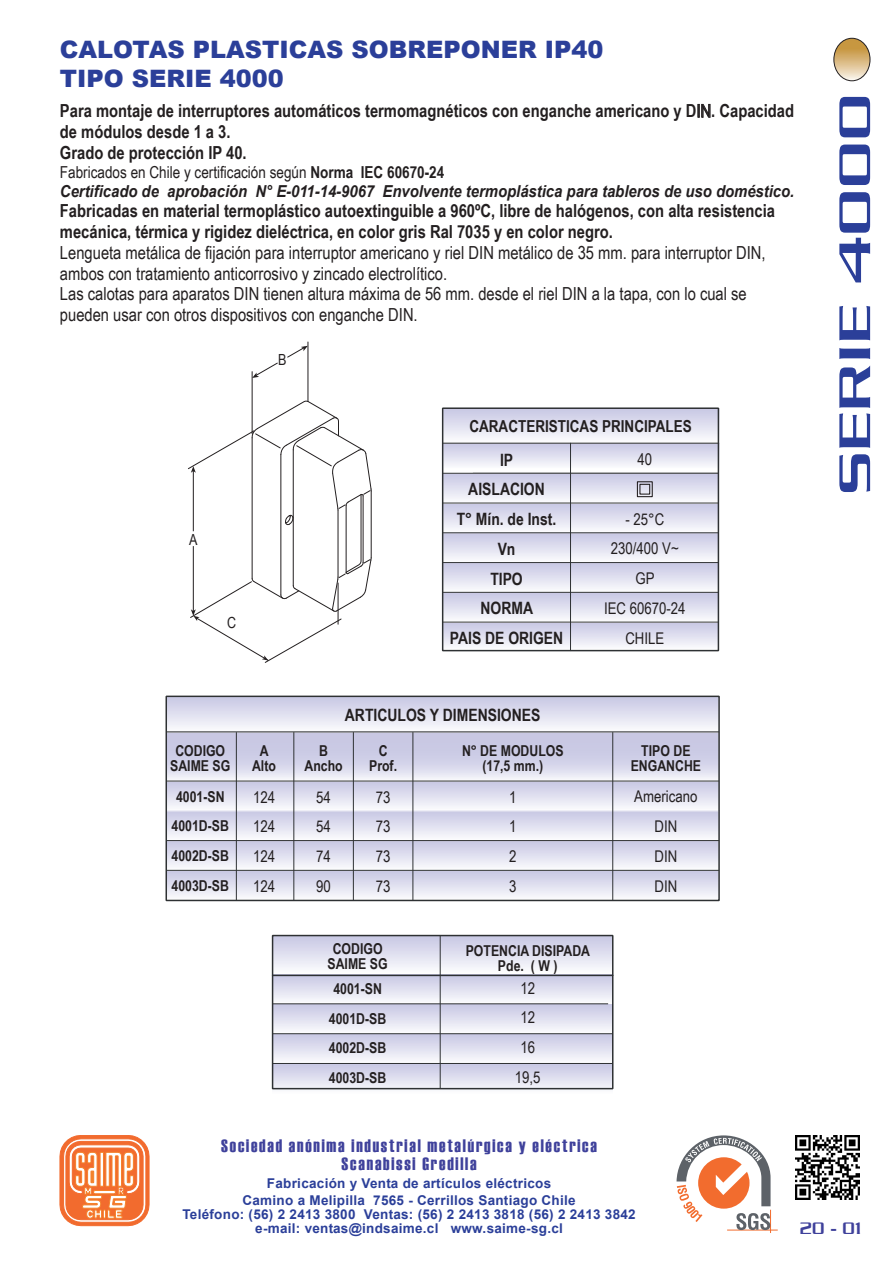
<style>
.page{position:relative;width:893px;height:1263px;background:#fff}
.page>*{position:absolute;margin:0;border:0;box-sizing:border-box;transform-origin:0 0}
.t1{font:48px "Chainlink Semi Bold Regular SWFTE";letter-spacing:.015em;color:#2b3f99;scale:1.4 1}
.t2{font:900 24px/29.2px "Arial";color:#2b3f99}
.t3{font:700 18px/20.7px "Arial Narrow";color:#231f20}
.t4{font:18px/20.7px "Arial Narrow";color:#231f20}
.t5{font:18px/18px "Haettenschweiler";letter-spacing:.1em;color:#3f419b;text-align:center}
.t6{font:18px "Chainlink Semi Bold Regular SWFTE";color:#3f419b}
.t7{font:700 16.95px/29.7px "Arial Narrow";color:#231f20;text-align:center}
.t8{font:italic 700 16.5px "Arial";color:#231f20;scale:.9 1}
.t9{font:16.5px "Arial Narrow";color:#231f20}
.t10{font:700 16.5px "Arial Narrow";color:#231f20}
.t11{font:16.2px/29.7px "Arial Narrow";color:#231f20;text-align:justify}
.t12{font:15.3px "Arial Narrow";color:#231f20}
.t13{font:700 15px/15px "Arial Narrow";color:#231f20;text-align:center}
.t14{font:700 13.5px/17px "Arial";letter-spacing:.02em;color:#2b3f99;text-align:center}
.s1{font-weight:400}
.s2{font-weight:700}
</style>
<div class="page">
<img style="left:796px;top:1135px;width:63px;height:64px">
<hr style="left:727px;top:1230px;width:51px;height:1px;background:#f26c2e">
<svg style="left:676px;top:1135px;width:95px;height:98px"></svg>
<svg style="left:60px;top:1135px;width:89px;height:91px"></svg>
<svg style="left:834px;top:38px;width:36px;height:43px"></svg>
<div style="left:834px;top:38px;width:36px;height:43px;border:1px solid #231f20;border-radius:50%"></div>
<svg style="left:445px;top:624px;width:271px;height:24px"></svg>
<div style="left:442px;top:622px;width:277px;height:28px;border:1px solid #fff"></div>
<svg style="left:445px;top:505px;width:271px;height:26px"></svg>
<div style="left:442px;top:503px;width:277px;height:30px;border:1px solid #fff"></div>
<svg style="left:445px;top:445px;width:271px;height:22px"></svg>
<div style="left:442px;top:443px;width:277px;height:26px;border:1px solid #fff"></div>
<svg style="left:445px;top:534px;width:271px;height:27px"></svg>
<div style="left:442px;top:532px;width:277px;height:31px;border:1px solid #fff"></div>
<svg style="left:445px;top:564px;width:271px;height:27px"></svg>
<div style="left:442px;top:562px;width:277px;height:31px;border:1px solid #fff"></div>
<svg style="left:445px;top:594px;width:271px;height:26px"></svg>
<div style="left:442px;top:592px;width:277px;height:30px;border:1px solid #fff"></div>
<div style="left:443px;top:408px;width:276px;height:34px;background:linear-gradient(to bottom,#c6c6e3,#fafafd)"></div>
<div style="left:442px;top:408px;width:277px;height:35px;border:1px solid #fff"></div>
<svg style="left:445px;top:475px;width:271px;height:26px"></svg>
<div style="left:442px;top:473px;width:277px;height:30px;border:1px solid #fff"></div>
<div style="left:442px;top:407px;width:277px;height:244px;border:2px solid #2e3133"></div>
<hr style="left:443px;top:473px;width:276px;height:1px;background:#2e3133">
<hr style="left:443px;top:443px;width:276px;height:1px;background:#2e3133">
<hr style="left:443px;top:503px;width:276px;height:1px;background:#2e3133">
<hr style="left:443px;top:532px;width:276px;height:1px;background:#2e3133">
<hr style="left:443px;top:562px;width:276px;height:1px;background:#2e3133">
<hr style="left:443px;top:592px;width:276px;height:1px;background:#2e3133">
<hr style="left:443px;top:622px;width:276px;height:1px;background:#2e3133">
<hr style="left:570px;top:443px;width:1px;height:208px;background:#2e3133">
<div style="left:637px;top:481px;width:16px;height:16px;border:1px solid #231f20"></div>
<div style="left:639px;top:484px;width:11px;height:11px;border:1px solid #231f20"></div>
<svg style="left:169px;top:699px;width:548px;height:28px;background:#dedeef"></svg>
<svg style="left:169px;top:783px;width:548px;height:26px"></svg>
<div style="left:166px;top:781px;width:553px;height:30px;border:1px solid #fff"></div>
<svg style="left:169px;top:812px;width:548px;height:27px"></svg>
<div style="left:166px;top:810px;width:553px;height:31px;border:1px solid #fff"></div>
<div style="left:166px;top:840px;width:553px;height:30px;background:linear-gradient(to bottom,#c5c5e2,#f8f9fb)"></div>
<div style="left:166px;top:840px;width:553px;height:31px;border:1px solid #fff"></div>
<svg style="left:169px;top:872px;width:548px;height:26px"></svg>
<div style="left:166px;top:870px;width:553px;height:30px;border:1px solid #fff"></div>
<div style="left:166px;top:732px;width:553px;height:49px;background:linear-gradient(to bottom,#bebdde,#e8e9f4)"></div>
<div style="left:166px;top:732px;width:553px;height:49px;border:1px solid #fff"></div>
<hr style="left:166px;top:781px;width:553px;height:1px;background:#2e3133">
<hr style="left:236px;top:732px;width:1px;height:168px;background:#2e3133">
<hr style="left:293px;top:732px;width:1px;height:168px;background:#2e3133">
<hr style="left:353px;top:732px;width:1px;height:168px;background:#2e3133">
<hr style="left:412px;top:732px;width:1px;height:168px;background:#2e3133">
<hr style="left:612px;top:732px;width:1px;height:168px;background:#2e3133">
<div style="left:166px;top:696px;width:554px;height:205px;border:2px solid #2e3133"></div>
<hr style="left:166px;top:840px;width:553px;height:1px;background:#2e3133">
<hr style="left:166px;top:870px;width:553px;height:1px;background:#2e3133">
<hr style="left:166px;top:731px;width:553px;height:1px;background:#2e3133">
<svg style="left:273px;top:1064px;width:340px;height:26px;background:#d8d8e9"></svg>
<svg style="left:275px;top:1034px;width:335px;height:29px"></svg>
<div style="left:273px;top:1004px;width:340px;height:30px;background:linear-gradient(to bottom,#c6c6e3,#fafafc)"></div>
<svg style="left:275px;top:974px;width:335px;height:30px"></svg>
<svg style="left:275px;top:938px;width:335px;height:33px"></svg>
<hr style="left:440px;top:935px;width:1px;height:153px;background:#2e3133">
<div style="left:272px;top:935px;width:341px;height:154px;border:2px solid #2e3133"></div>
<hr style="left:273px;top:1003px;width:335px;height:1px;background:#2e3133">
<hr style="left:273px;top:1033px;width:340px;height:1px;background:#2e3133">
<hr style="left:273px;top:1063px;width:340px;height:1px;background:#2e3133">
<hr style="left:273px;top:975px;width:340px;height:1px;background:#2e3133">
<svg style="left:252px;top:363px;width:26px;height:15px"></svg>
<svg style="left:287px;top:346px;width:21px;height:12px"></svg>
<svg style="left:188px;top:401px;width:184px;height:262px"></svg>
<hr style="left:252px;top:372px;width:1px;height:62px;background:#231f20">
<hr style="left:308px;top:342px;width:1px;height:59px;background:#231f20">
<hr style="left:338px;top:583px;width:1px;height:41px;background:#231f20">
<h2 class="t2" style="left:60px;top:34px;width:545px">CALOTAS PLASTICAS SOBREPONER IP40<br>TIPO SERIE 4000</h2>
<p class="t3" style="left:60px;top:100px;width:736px">Para montaje de interruptores automáticos termomagnéticos con enganche americano y D<span class="s1">IN</span>. Capacidad de módulos desde 1 a 3.<br>Grado de protección IP 40.</p>
<p class="t9" style="left:60px;top:160px;width:386px">Fabricados en Chile y certificación según <span class="s2">Norma IEC 60670-24</span></p>
<p class="t8" style="left:60px;top:180px;width:817px">Certificado de aprobación N° E-011-14-9067 Envolvente termoplástica para tableros de uso doméstico.</p>
<p class="t3" style="left:60px;top:200px;width:716px">Fabricadas en material termoplástico autoextinguible a 960ºC, libre de halógenos, con alta resistencia mecánica, térmica y rigidez dieléctrica, en color gris Ral 7035 y en color negro.</p>
<p class="t4" style="left:60px;top:242px;width:707px">Lengueta metálica de fijación para interruptor americano y riel DIN metálico de 35 mm. para interruptor DIN, ambos con tratamiento anticorrosivo y zincado electrolítico.<br>Las calotas para aparatos DIN tienen altura máxima de 56 mm. desde el riel DIN a la tapa, con lo cual se pueden usar con otros dispositivos con enganche DIN.</p>
<p class="t12" style="left:278px;top:348px;width:10px">B</p>
<p class="t12" style="left:189px;top:528px;width:10px">A</p>
<p class="t12" style="left:227px;top:611px;width:11px">C</p>
<p class="t10" style="left:469px;top:413px;width:224px">CARACTERISTICAS PRINCIPALES</p>
<p class="t7" style="left:500px;top:444px;width:15px">IP</p>
<p class="t11" style="left:637px;top:444px;width:16px">40</p>
<p class="t7" style="left:468px;top:474px;width:78px">AISLACION</p>
<p class="t7" style="left:457px;top:503px;width:101px">T° Mín. de Inst.</p>
<p class="t7" style="left:450px;top:533px;width:115px">Vn<br>TIPO<br>NORMA<br>PAIS DE ORIGEN</p>
<p class="t11" style="left:604px;top:503px;width:83px;text-align:center">- 25°C<br>230/400 V~<br>GP<br>IEC 60670-24</p>
<p class="t11" style="left:625px;top:622px;width:40px">CHILE</p>
<p class="t7" style="left:345px;top:699px;width:197px">ARTICULOS Y DIMENSIONES</p>
<p class="t13" style="left:462px;top:742px;width:103px">N° DE MODULOS (17,5 mm.)</p>
<p class="t13" style="left:170px;top:742px;width:62px">CODIGO<br>SAIME SG</p>
<p class="t13" style="left:176px;top:788px;width:50px">4001-SN</p>
<p class="t11" style="left:376px;top:781px;width:16px">73</p>
<p class="t11" style="left:509px;top:781px;width:9px">1</p>
<p class="t13" style="left:252px;top:742px;width:25px">A<br>Alto</p>
<p class="t13" style="left:304px;top:742px;width:40px">B<br>Ancho</p>
<p class="t13" style="left:369px;top:742px;width:30px">C<br>Prof.</p>
<p class="t13" style="left:631px;top:742px;width:72px">TIPO DE<br>ENGANCHE</p>
<p class="t11" style="left:634px;top:781px;width:65px">Americano</p>
<p class="t11" style="left:253px;top:781px;width:24px">124<br>124<br>124<br>124</p>
<p class="t11" style="left:316px;top:781px;width:16px">54<br>54<br>74<br>90</p>
<p class="t11" style="left:376px;top:811px;width:16px">73</p>
<p class="t11" style="left:509px;top:811px;width:9px">1</p>
<p class="t11" style="left:654px;top:811px;width:24px">DIN</p>
<p class="t11" style="left:376px;top:841px;width:16px">73</p>
<p class="t11" style="left:509px;top:841px;width:9px">2<br>3</p>
<p class="t13" style="left:172px;top:810px;width:59px;line-height:29.7px;text-align:justify">4001D-SB 4002D-SB 4003D-SB</p>
<p class="t11" style="left:654px;top:840px;width:24px">DIN</p>
<p class="t11" style="left:376px;top:871px;width:16px">73</p>
<p class="t11" style="left:654px;top:870px;width:24px">DIN</p>
<p class="t13" style="left:328px;top:940px;width:62px">CODIGO<br>SAIME SG</p>
<p class="t13" style="left:333px;top:980px;width:50px">4001-SN</p>
<p class="t11" style="left:520px;top:972px;width:16px">12</p>
<p class="t13" style="left:329px;top:1010px;width:59px">4001D-SB</p>
<p class="t11" style="left:520px;top:1002px;width:16px">12</p>
<p class="t13" style="left:329px;top:1040px;width:59px">4002D-SB</p>
<p class="t11" style="left:520px;top:1032px;width:16px">16</p>
<p class="t13" style="left:329px;top:1069px;width:59px">4003D-SB</p>
<p class="t11" style="left:515px;top:1062px;width:27px">19,5</p>
<p class="t13" style="left:466px;top:943px;width:126px">POTENCIA DISIPADA<br>Pde. ( W )</p>
<h1 class="t1" style="left:827px;top:495px;width:288px;rotate:-90deg">SERIE 4000</h1>
<p class="t5" style="left:221px;top:1136px;width:377px">Sociedad anónima industrial metalúrgica y eléctrica<br>Scanabissi Gredilla</p>
<p class="t14" style="left:243px;top:1175px;width:335px">Fabricación y Venta de artículos eléctricos<br>Camino a Melipilla 7565 - Cerrillos Santiago Chile</p>
<p class="t14" style="left:182px;top:1207px;width:455px;line-height:14.1px">Teléfono: (56) 2 2413 3800 Ventas: (56) 2 2413 3818 (56) 2 2413 3842 e-mail: ventas@indsaime.cl www.saime-sg.cl</p>
<p class="t6" style="left:800px;top:1217px;width:63px">20 - 01</p>
</div>
